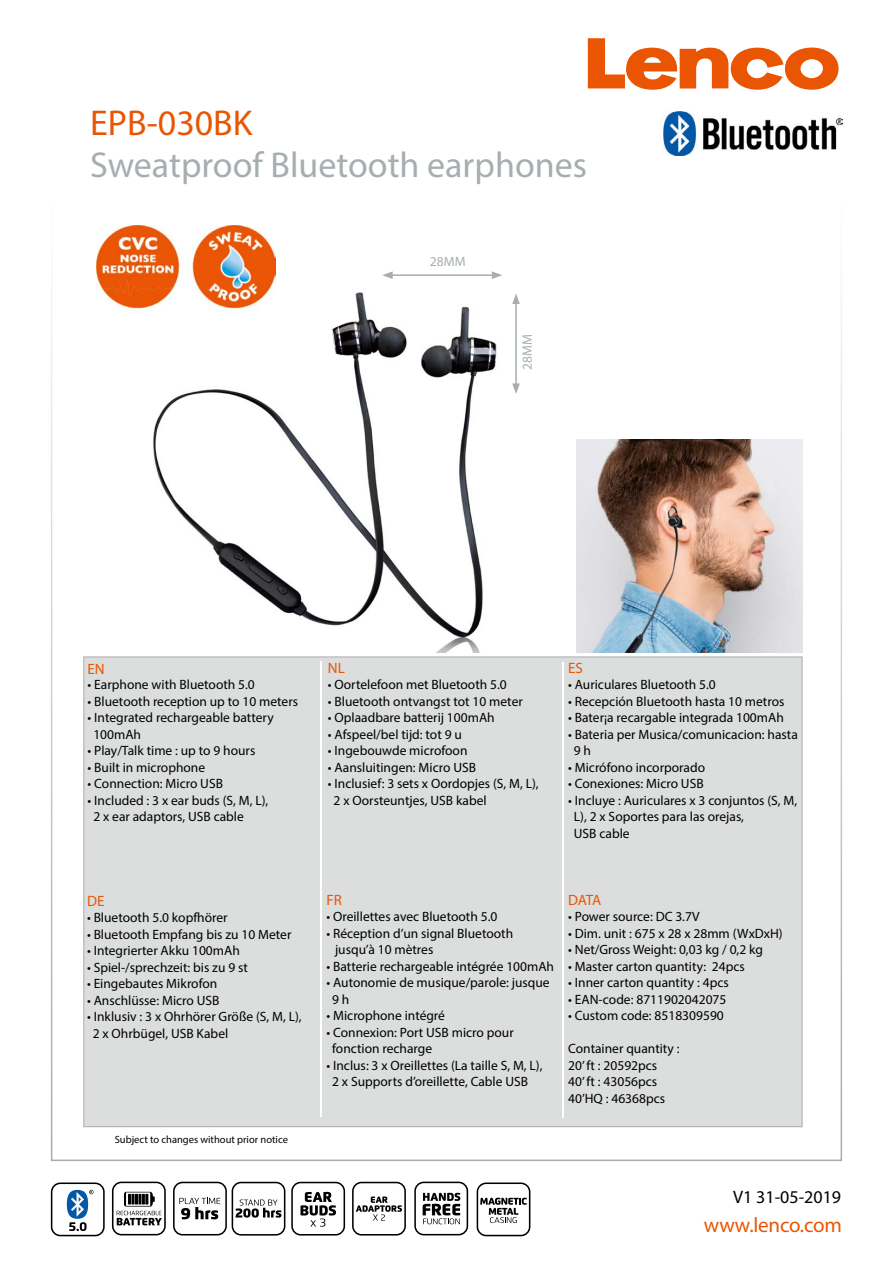
<style>
.page{position:relative;width:893px;height:1263px;background:#fff}
.page>*{position:absolute;margin:0;border:0;box-sizing:border-box;transform-origin:0 0}
.t1{font:36px "Myriad Pro";color:#a7aeb0}
.t2{font:36px "Myriad Pro";color:#ea5504}
.t3{font:21px "Myriad Pro";letter-spacing:-.01em;color:#ea5504}
.t4{font:18px "Myriad Pro";color:#000}
.t5{font:15px "Myriad Pro";color:#ea5504}
.t6{font:13.5px/16.5px "Myriad Pro";color:#000}
.t7{font:13.5px "Myriad Pro";letter-spacing:.01em;color:#a7aeb0}
.t8{font:10.5px "Myriad Pro";color:#000}
</style>
<div class="page">
<svg style="left:588px;top:38px;width:251px;height:52px"></svg>
<hr style="left:515px;top:302px;width:2px;height:84px;background:#a7aeb0">
<svg style="left:512px;top:294px;width:8px;height:10px"></svg>
<svg style="left:512px;top:383px;width:8px;height:11px"></svg>
<hr style="left:390px;top:274px;width:104px;height:2px;background:#a7aeb0">
<svg style="left:382px;top:271px;width:11px;height:8px"></svg>
<svg style="left:492px;top:271px;width:10px;height:8px"></svg>
<svg style="left:173px;top:1182px;width:112px;height:53px"></svg>
<svg style="left:291px;top:1182px;width:54px;height:53px"></svg>
<svg style="left:352px;top:1182px;width:54px;height:53px"></svg>
<svg style="left:112px;top:1181px;width:54px;height:54px"></svg>
<img style="left:153px;top:292px;width:344px;height:360px">
<div style="left:84px;top:657px;width:718px;height:470px;background:#dcdddd;border:1px solid #aaabab"></div>
<hr style="left:562px;top:662px;width:2px;height:456px;background:#fff">
<hr style="left:320px;top:661px;width:2px;height:456px;background:#fff">
<svg style="left:414px;top:1181px;width:54px;height:54px"></svg>
<img style="left:577px;top:439px;width:225px;height:213px">
<svg style="left:51px;top:1182px;width:54px;height:54px"></svg>
<img style="left:97px;top:225px;width:178px;height:101px">
<img style="left:663px;top:112px;width:179px;height:44px">
<svg style="left:477px;top:1182px;width:53px;height:54px"></svg>
<h1 class="t2" style="left:90px;top:100px;width:164px">EPB-030BK</h1>
<h1 class="t1" style="left:90px;top:142px;width:498px">Sweatproof Bluetooth earphones</h1>
<p class="t7" style="left:430px;top:253px;width:37px">28MM</p>
<p class="t7" style="left:519px;top:370px;width:37px;rotate:-90deg">28MM</p>
<p class="t5" style="left:88px;top:660px;width:19px">EN</p>
<p class="t6" style="left:88px;top:676px;width:169px">• Earphone with Bluetooth 5.0</p>
<p class="t6" style="left:88px;top:692px;width:212px">• Bluetooth reception up to 10 meters</p>
<p class="t6" style="left:93px;top:709px;width:182px;text-indent:-6px">• Integrated rechargeable battery<br>100mAh</p>
<p class="t6" style="left:88px;top:742px;width:169px">• Play/Talk time : up to 9 hours</p>
<p class="t6" style="left:88px;top:758px;width:119px">• Built in microphone</p>
<p class="t6" style="left:88px;top:775px;width:137px">• Connection: Micro USB</p>
<p class="t6" style="left:93px;top:791px;width:177px;text-indent:-6px">• Included : 3 x ear buds (S, M, L),<br>2 x ear adaptors, USB cable</p>
<p class="t5" style="left:87px;top:891px;width:19px">DE</p>
<p class="t6" style="left:87px;top:909px;width:142px">• Bluetooth 5.0 kopfhörer</p>
<p class="t6" style="left:87px;top:926px;width:206px">• Bluetooth Empfang bis zu 10 Meter</p>
<p class="t6" style="left:87px;top:942px;width:154px">• Integrierter Akku 100mAh</p>
<p class="t6" style="left:87px;top:959px;width:162px">• Spiel-/sprechzeit: bis zu 9 st</p>
<p class="t6" style="left:87px;top:975px;width:132px">• Eingebautes Mikrofon</p>
<p class="t6" style="left:87px;top:992px;width:134px">• Anschlüsse: Micro USB</p>
<p class="t6" style="left:93px;top:1008px;width:210px;text-indent:-6px">• Inklusiv : 3 x Ohrhörer Größe (S, M, L),<br>2 x Ohrbügel, USB Kabel</p>
<p class="t8" style="left:115px;top:1133px;width:175px">Subject to changes without prior notice</p>
<p class="t5" style="left:328px;top:658px;width:18px">NL</p>
<p class="t6" style="left:328px;top:676px;width:180px">• Oortelefoon met Bluetooth 5.0</p>
<p class="t6" style="left:328px;top:692px;width:196px">• Bluetooth ontvangst tot 10 meter</p>
<p class="t6" style="left:328px;top:709px;width:168px">• Oplaadbare batterij 100mAh</p>
<p class="t6" style="left:328px;top:725px;width:136px">• Afspeel/bel tijd: tot 9 u</p>
<p class="t6" style="left:328px;top:742px;width:141px">• Ingebouwde microfoon</p>
<p class="t6" style="left:328px;top:758px;width:150px">• Aansluitingen: Micro USB</p>
<p class="t6" style="left:334px;top:775px;width:207px;text-indent:-6px">• Inclusief: 3 sets x Oordopjes (S, M, L),<br>2 x Oorsteuntjes, USB kabel</p>
<p class="t5" style="left:568px;top:658px;width:16px">ES</p>
<p class="t6" style="left:568px;top:676px;width:149px">• Auriculares Bluetooth 5.0</p>
<p class="t6" style="left:568px;top:692px;width:218px">• Recepción Bluetooth hasta 10 metros</p>
<p class="t6" style="left:568px;top:709px;width:217px">• Bater¡a recargable integrada 100mAh</p>
<p class="t6" style="left:574px;top:725px;width:225px;text-indent:-6px">• Bateria per Musica/comunicacion: hasta<br>9 h</p>
<p class="t6" style="left:568px;top:758px;width:138px">• Micrófono incorporado</p>
<p class="t6" style="left:568px;top:775px;width:137px">• Conexiones: Micro USB</p>
<p class="t6" style="left:574px;top:791px;width:225px;text-indent:-6px">• Incluye : Auriculares x 3 conjuntos (S, M,<br>L), 2 x Soportes para las orejas,<br>USB cable</p>
<p class="t5" style="left:326px;top:890px;width:17px">FR</p>
<p class="t6" style="left:326px;top:908px;width:172px">• Oreillettes avec Bluetooth 5.0</p>
<p class="t6" style="left:335px;top:924px;width:180px;text-indent:-9px">• Réception d’un signal Bluetooth jusqu’à 10 mètres</p>
<p class="t6" style="left:326px;top:957px;width:229px">• Batterie rechargeable intégrée 100mAh</p>
<p class="t6" style="left:332px;top:974px;width:219px;text-indent:-6px">• Autonomie de musique/parole: jusque<br>9 h</p>
<p class="t6" style="left:326px;top:1007px;width:120px">• Microphone intégré</p>
<p class="t6" style="left:332px;top:1023px;width:183px;text-indent:-6px">• Connexion: Port USB micro pour fonction recharge</p>
<p class="t6" style="left:332px;top:1056px;width:212px;text-indent:-6px">• Inclus: 3 x Oreillettes (La taille S, M, L),<br>2 x Supports d’oreillette, Cable USB</p>
<p class="t5" style="left:568px;top:890px;width:35px">DATA</p>
<p class="t6" style="left:568px;top:908px;width:133px">• Power source: DC 3.7V</p>
<p class="t6" style="left:568px;top:924px;width:216px">• Dim. unit : 675 x 28 x 28mm (WxDxH)</p>
<p class="t6" style="left:568px;top:941px;width:196px">• Net/Gross Weight: 0,03 kg / 0,2 kg</p>
<p class="t6" style="left:568px;top:957px;width:178px">• Master carton quantity: 24pcs</p>
<p class="t6" style="left:568px;top:974px;width:162px">• Inner carton quantity : 4pcs</p>
<p class="t6" style="left:568px;top:990px;width:160px">• EAN-code: 8711902042075</p>
<p class="t6" style="left:568px;top:1007px;width:157px">• Custom code: 8518309590</p>
<p class="t6" style="left:568px;top:1040px;width:113px">Container quantity :<br>20’ ft : 20592pcs<br>40’ ft : 43056pcs<br>40’HQ : 46368pcs</p>
<h3 class="t4" style="left:733px;top:1185px;width:110px">V1 31-05-2019</h3>
<h2 class="t3" style="left:704px;top:1212px;width:139px">www.lenco.com</h2>
</div>
